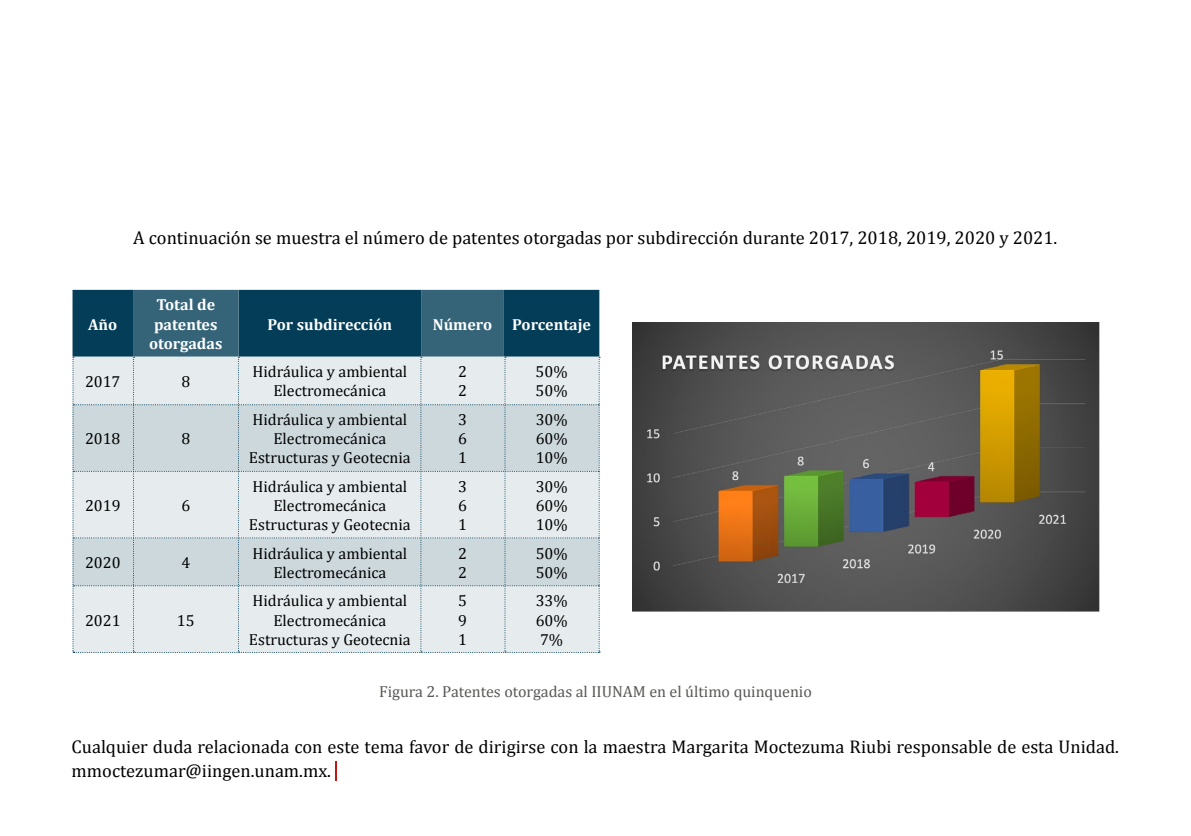
<style>
.page{position:relative;width:1191px;height:836px;background:#fff}
.page>*{position:absolute;margin:0;border:0;box-sizing:border-box;transform-origin:0 0}
.t1{font:18.4px/24px "Cambria";color:#000}
.t2{font:16px/19.2px "Cambria";color:#000;text-align:justify}
.t3{font:700 16px/19.2px "Cambria";color:#fff;text-align:center}
.t4{font:16px "Cambria";color:#585856}
</style>
<div class="page">
<img style="left:633px;top:322px;width:467px;height:290px">
<svg style="left:335px;top:761px;width:1px;height:19px"></svg>
<svg style="left:73px;top:290px;width:527px;height:363px;background:#b6c6cd"></svg>
<p class="t1" style="left:133px;top:226px;width:925px">A continuación se muestra el número de patentes otorgadas por subdirección durante 2017, 2018, 2019, 2020 y 2021.</p>
<p class="t3" style="left:88px;top:314px;width:31px">Año</p>
<p class="t3" style="left:149px;top:295px;width:75px">Total de patentes otorgadas</p>
<p class="t3" style="left:267px;top:314px;width:126px">Por subdirección</p>
<p class="t3" style="left:433px;top:314px;width:160px">Número Porcentaje</p>
<p class="t2" style="left:85px;top:371px;width:37px">2017</p>
<p class="t2" style="left:181px;top:371px;width:10px">8</p>
<p class="t2" style="left:252px;top:362px;width:156px;text-align:center">Hidráulica y ambiental<br>Electromecánica</p>
<p class="t2" style="left:458px;top:362px;width:10px">2<br>2</p>
<p class="t2" style="left:535px;top:362px;width:33px">50%<br>50%</p>
<p class="t2" style="left:85px;top:429px;width:37px">2018</p>
<p class="t2" style="left:181px;top:429px;width:10px">8</p>
<p class="t2" style="left:249px;top:410px;width:163px;text-align:center">Hidráulica y ambiental<br>Electromecánica<br>Estructuras y Geotecnia</p>
<p class="t2" style="left:458px;top:410px;width:10px">3<br>6<br>1</p>
<p class="t2" style="left:535px;top:410px;width:33px">30% 60% 10%</p>
<p class="t2" style="left:85px;top:496px;width:37px">2019</p>
<p class="t2" style="left:181px;top:496px;width:10px">6</p>
<p class="t2" style="left:249px;top:476px;width:163px;text-align:center">Hidráulica y ambiental<br>Electromecánica<br>Estructuras y Geotecnia</p>
<p class="t2" style="left:458px;top:476px;width:10px">3<br>6<br>1</p>
<p class="t2" style="left:535px;top:476px;width:33px">30% 60% 10%</p>
<p class="t2" style="left:85px;top:553px;width:37px">2020</p>
<p class="t2" style="left:181px;top:553px;width:10px">4</p>
<p class="t2" style="left:252px;top:543px;width:156px;text-align:center">Hidráulica y ambiental<br>Electromecánica</p>
<p class="t2" style="left:458px;top:543px;width:10px">2<br>2</p>
<p class="t2" style="left:535px;top:543px;width:33px">50%<br>50%</p>
<p class="t2" style="left:85px;top:610px;width:37px">2021</p>
<p class="t2" style="left:177px;top:610px;width:19px">15</p>
<p class="t2" style="left:249px;top:591px;width:163px;text-align:center">Hidráulica y ambiental<br>Electromecánica<br>Estructuras y Geotecnia</p>
<p class="t2" style="left:458px;top:591px;width:10px">5<br>9<br>1</p>
<p class="t2" style="left:535px;top:591px;width:33px">33% 60% 7%</p>
<p class="t4" style="left:379px;top:681px;width:434px">Figura 2. Patentes otorgadas al IIUNAM en el último quinquenio</p>
<p class="t1" style="left:72px;top:734px;width:1048px">Cualquier duda relacionada con este tema favor de dirigirse con la maestra Margarita Moctezuma Riubi responsable de esta Unidad. mmoctezumar@iingen.unam.mx.</p>
</div>
